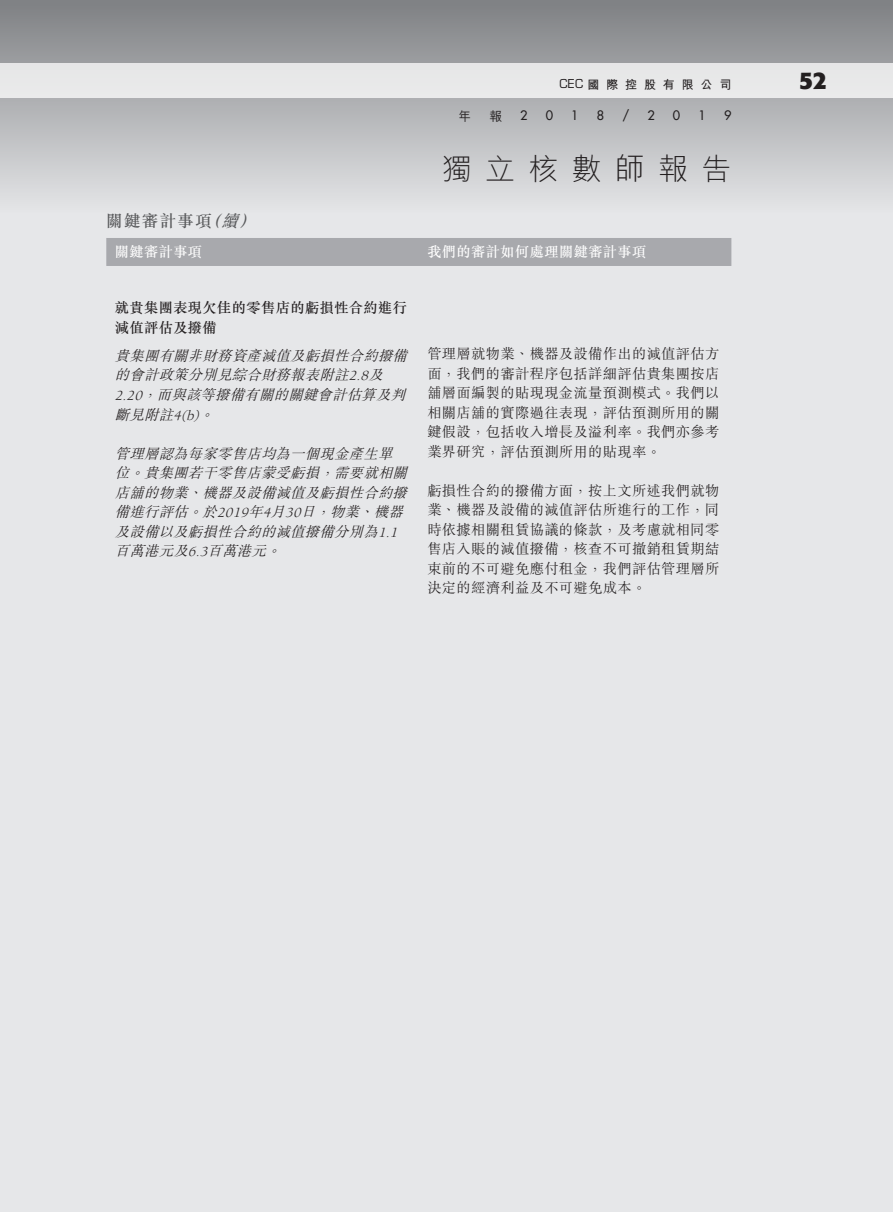
<style>
.page{position:relative;width:893px;height:1212px;background:#e6e7e9}
.page>*{position:absolute;margin:0;border:0;box-sizing:border-box;transform-origin:0 0}
.t1{font:300 30px "M Hei HK";letter-spacing:.44em;color:#231f20}
.t2{font:700 24px "Formata";color:#231f20}
.t3{font:500 16.5px "M Sung HK";letter-spacing:.08em;color:#57585a}
.t4{font:300 14.25px/19.5px "M Sung HK";letter-spacing:.025em;color:#231f20;text-align:justify}
.t5{font:italic 300 14.25px/19.5px "M Sung HK";color:#231f20}
.t6{font:500 14.25px/19.5px "M Sung HK";letter-spacing:.025em;color:#231f20}
.t7{font:500 14.25px "M Sung HK";letter-spacing:.025em;color:#fff}
.t8{font:500 12.75px "Futura Std";color:#231f20}
.t9{font:500 12.75px "M Hei HK";color:#231f20}
.t10{font:700 12px "M Hei HK";letter-spacing:.57em;color:#231f20}
.s1{font-family:"Eurostile LT Std";font-weight:400}
.s2{font-style:italic}
.s3{font-family:"Berkeley Std";font-weight:400}
</style>
<div class="page">
<svg style="left:0;top:0;width:893px;height:193px;background:#aeafb2"></svg>
<div style="left:0;top:64px;width:893px;height:34px;background:#e8e8e9"></div>
<div style="left:106px;top:238px;width:625px;height:28px;background:#a8a9ad"></div>
<p class="t10" style="left:560px;top:76px;width:173px"><span class="s1">CEC</span> 國際控股有限公司</p>
<p class="t9" style="left:459px;top:107px;width:14px">年</p>
<p class="t9" style="left:489px;top:107px;width:14px">報</p>
<p class="t8" style="left:520px;top:108px;width:9px">2</p>
<p class="t8" style="left:546px;top:108px;width:9px">0</p>
<p class="t8" style="left:571px;top:108px;width:9px">1</p>
<p class="t8" style="left:597px;top:108px;width:9px">8</p>
<p class="t8" style="left:622px;top:108px;width:9px">/</p>
<p class="t8" style="left:647px;top:108px;width:9px">2</p>
<p class="t8" style="left:673px;top:108px;width:9px">0</p>
<p class="t8" style="left:698px;top:108px;width:9px">1</p>
<p class="t8" style="left:724px;top:108px;width:9px">9</p>
<h1 class="t1" style="left:442px;top:148px;width:291px">獨立核數師報告</h1>
<p class="t3" style="left:106px;top:210px;width:156px">關鍵審計事項<span class="s2">（續）</span></p>
<p class="t7" style="left:115px;top:242px;width:89px">關鍵審計事項</p>
<p class="t7" style="left:427px;top:242px;width:221px">我們的審計如何處理關鍵審計事項</p>
<p class="t6" style="left:115px;top:298px;width:294px">就貴集團表現欠佳的零售店的虧損性合約進行減值評估及撥備</p>
<p class="t5" style="left:115px;top:345px;width:299px">貴集團有關非財務資產減值及虧損性合約撥備的會計政策分別見綜合財務報表附註<span class="s3">2.8</span>及<br><span class="s3">2.20</span>，而與該等撥備有關的關鍵會計估算及判斷見附註<span class="s3">4(b)</span>。</p>
<p class="t5" style="left:115px;top:443px;width:299px">管理層認為每家零售店均為一個現金產生單位。貴集團若干零售店蒙受虧損，需要就相關店舖的物業、機器及設備減值及虧損性合約撥備進行評估。於<span class="s3">2019</span>年<span class="s3">4</span>月<span class="s3">30</span>日，物業、機器及設備以及虧損性合約的減值撥備分別為<span class="s3">1.1</span>百萬港元及<span class="s3">6.3</span>百萬港元。</p>
<p class="t4" style="left:427px;top:344px;width:294px">管理層就物業、機器及設備作出的減值評估方面，我們的審計程序包括詳細評估貴集團按店舖層面編製的貼現現金流量預測模式。我們以相關店舖的實際過往表現，評估預測所用的關鍵假設，包括收入增長及溢利率。我們亦參考業界研究，評估預測所用的貼現率。</p>
<p class="t4" style="left:427px;top:480px;width:294px">虧損性合約的撥備方面，按上文所述我們就物業、機器及設備的減值評估所進行的工作，同時依據相關租賃協議的條款，及考慮就相同零售店入賬的減值撥備，核查不可撤銷租賃期結束前的不可避免應付租金，我們評估管理層所決定的經濟利益及不可避免成本。</p>
<h2 class="t2" style="left:799px;top:66px;width:29px">52</h2>
</div>
